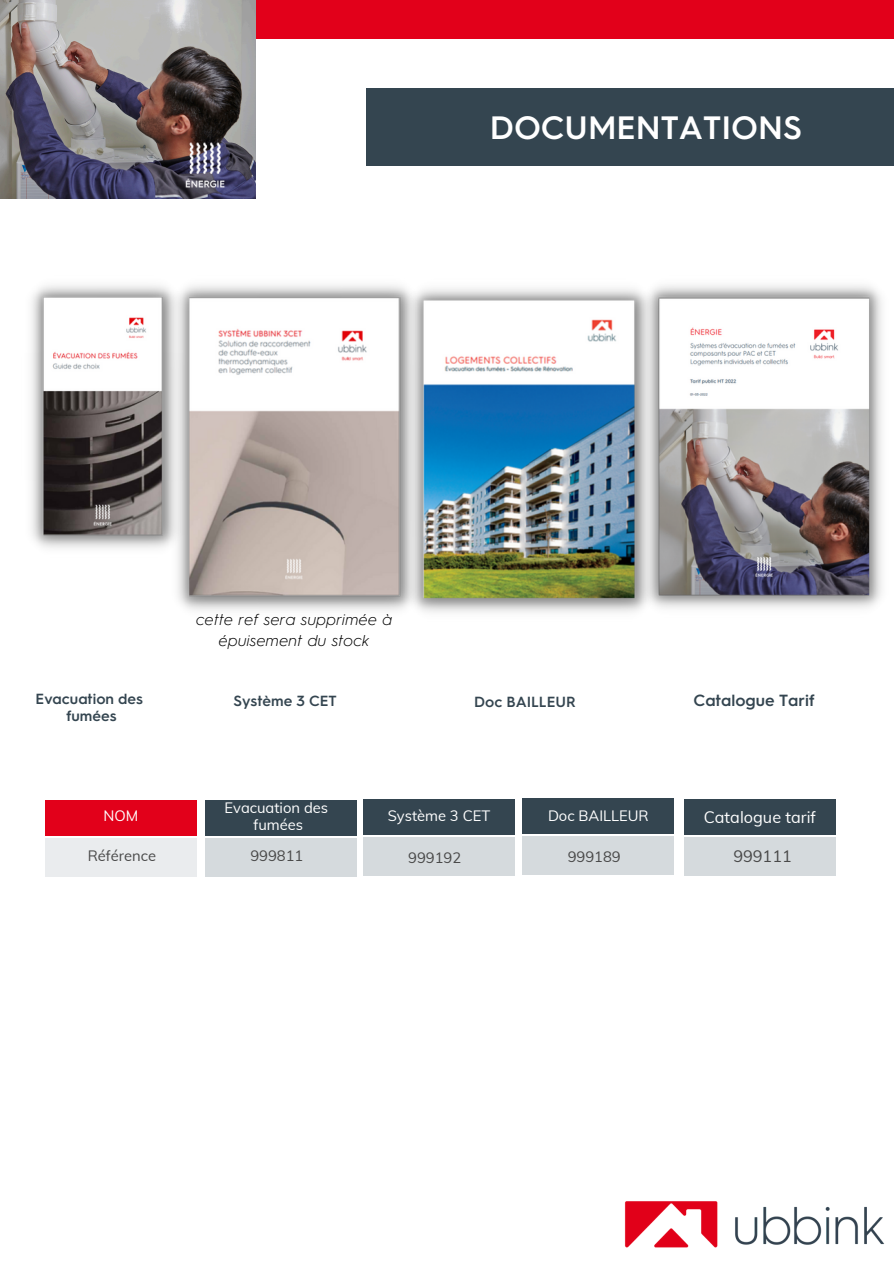
<style>
.page{position:relative;width:894px;height:1264px;background:#fff}
.page>*{position:absolute;margin:0;border:0;box-sizing:border-box;transform-origin:0 0}
.t1{font:600 32.4px "HGS3";color:#fff}
.t2{font:16.2px "Muli";color:#fff}
.t3{font:600 16.2px "HGS3";color:#344550}
.t4{font:16.2px "Muli";color:#494949}
.t5{font:italic 300 15.75px/21.3px "HGS3";color:#000;text-align:center}
.t6{font:14.7px "Muli";color:#fff}
.t7{font:600 14.7px/16.8px "HGS3";color:#344550;text-align:center}
.t8{font:14.7px "Muli";color:#494949}
</style>
<div class="page">
<div style="left:366px;top:88px;width:527px;height:77px;background:#344550"></div>
<div style="left:0;top:0;width:893px;height:39px;background:#e2001a"></div>
<img style="left:624px;top:1201px;width:260px;height:47px">
<img style="left:31px;top:285px;width:136px;height:263px">
<img style="left:167px;top:285px;width:238px;height:326px">
<div style="left:45px;top:838px;width:152px;height:38px;background:#eaecee"></div>
<div style="left:204px;top:838px;width:152px;height:38px;background:#d5dadd"></div>
<div style="left:45px;top:799px;width:152px;height:36px;background:#e2001a"></div>
<div style="left:204px;top:799px;width:152px;height:36px;background:#344550"></div>
<div style="left:363px;top:837px;width:152px;height:38px;background:#d5dadd"></div>
<div style="left:363px;top:799px;width:152px;height:35px;background:#344550"></div>
<div style="left:683px;top:837px;width:152px;height:38px;background:#d5dadd"></div>
<div style="left:683px;top:799px;width:152px;height:35px;background:#344550"></div>
<img style="left:654px;top:285px;width:228px;height:323px">
<img style="left:405px;top:288px;width:249px;height:325px">
<div style="left:522px;top:836px;width:152px;height:39px;background:#d5dadd"></div>
<div style="left:522px;top:798px;width:152px;height:35px;background:#344550"></div>
<img style="left:0;top:0;width:255px;height:198px">
<img style="left:179px;top:132px;width:76px;height:65px">
<p class="t1" style="left:489px;top:108px;width:314px">DOCUMENTATIONS</p>
<p class="t5" style="left:196px;top:609px;width:198px">cette ref sera supprimée à épuisement du stock</p>
<p class="t7" style="left:36px;top:691px;width:109px">Evacuation des fumées</p>
<p class="t7" style="left:233px;top:692px;width:105px">Système 3 CET</p>
<p class="t7" style="left:474px;top:693px;width:103px">Doc BAILLEUR</p>
<p class="t3" style="left:693px;top:690px;width:123px">Catalogue Tarif</p>
<p class="t6" style="left:103px;top:806px;width:36px">NOM</p>
<h3 class="t8" style="left:88px;top:846px;width:70px">Référence</h3>
<p class="t6" style="left:224px;top:798px;width:105px">Evacuation des</p>
<p class="t6" style="left:253px;top:815px;width:51px">fumées</p>
<p class="t8" style="left:250px;top:846px;width:54px">999811</p>
<h4 class="t6" style="left:387px;top:806px;width:104px">Système 3 CET</h4>
<p class="t8" style="left:408px;top:848px;width:54px">999192</p>
<p class="t6" style="left:548px;top:806px;width:102px">Doc BAILLEUR</p>
<p class="t8" style="left:567px;top:847px;width:54px">999189</p>
<p class="t2" style="left:703px;top:806px;width:114px">Catalogue tarif</p>
<h4 class="t4" style="left:733px;top:846px;width:60px">999111</h4>
</div>
